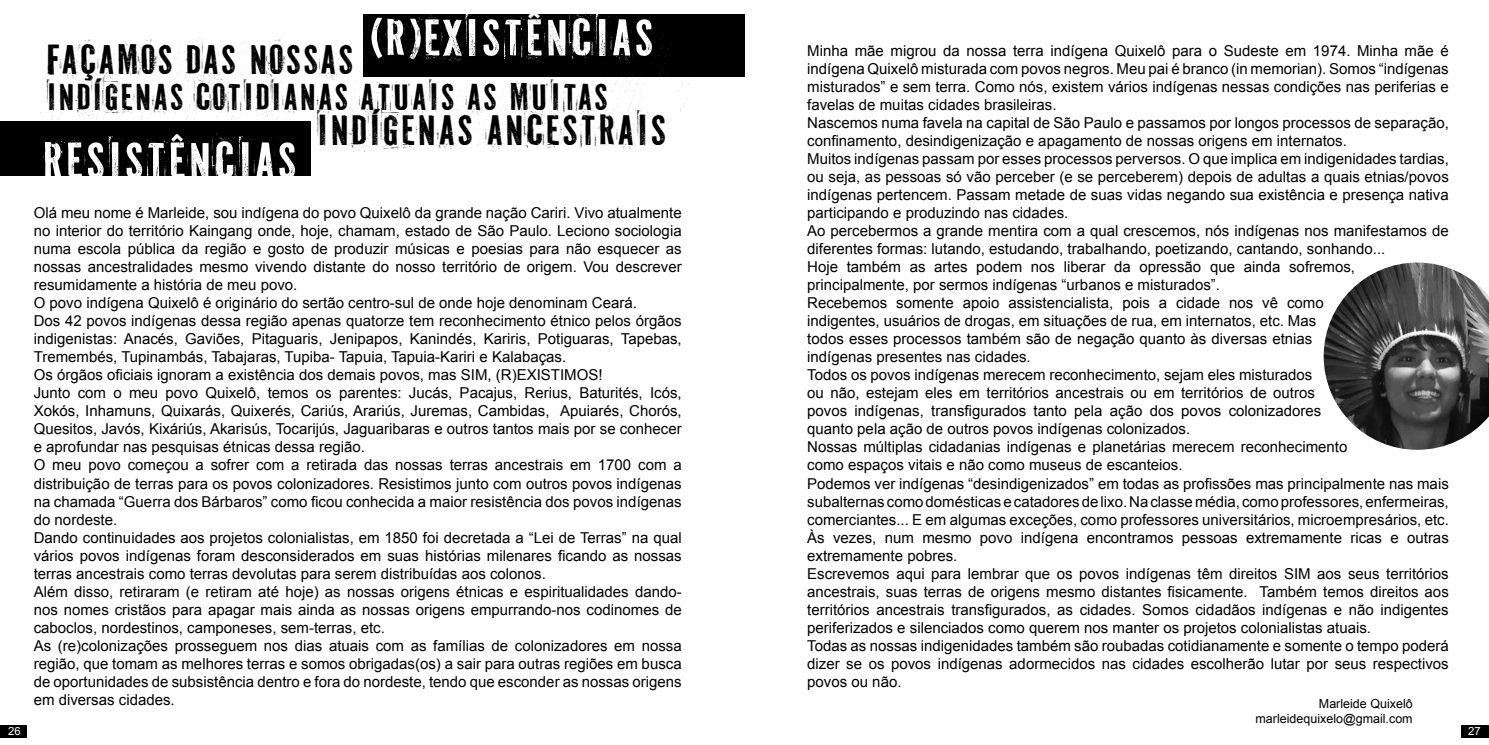
<style>
.page{position:relative;width:1489px;height:745px;background:#fff}
.page>*{position:absolute;margin:0;border:0;box-sizing:border-box;transform-origin:0 0}
.t1{font:49px "PF Fuel Pro";color:#fff}
.t2{font:40.38px "PF Fuel Pro";color:#000}
.t3{font:39.25px "PF Fuel Pro";color:#000}
.t4{font:35.5px "PF Fuel Pro";color:#000}
.t5{font:15px/18px "Arial";color:#000}
.t6{font:12.5px/15px "Arial";color:#000;text-align:right}
.t7{font:11.25px "Arial";color:#fff}
</style>
<div class="page">
<div style="left:0;top:120px;width:310px;height:55px;background:#000"></div>
<div style="left:363px;top:14px;width:381px;height:62px;background:#000"></div>
<img style="left:1323px;top:262px;width:165px;height:187px">
<div style="left:0;top:724px;width:27px;height:12px;background:#000"></div>
<div style="left:1460px;top:724px;width:28px;height:12px;background:#000"></div>
<h3 class="t3" style="left:45px;top:32px;width:611px">FAÇAMOS DAS NOSSAS <sup>(R)EXISTÊNCIAS</sup></h3>
<p class="t5" style="left:807px;top:42px;width:643px">Minha mãe migrou da nossa terra indígena Quixelô para o Sudeste em 1974. Minha mãe é indígena Quixelô misturada com povos negros. Meu pai é branco (in memorian). Somos “indígenas misturados” e sem terra. Como nós, existem vários indígenas nessas condições nas periferias e favelas de muitas cidades brasileiras.<br>Nascemos numa favela na capital de São Paulo e passamos por longos processos de separação, confinamento, desindigenização e apagamento de nossas origens em internatos.<br>Muitos indígenas passam por esses processos perversos. O que implica em indigenidades tardias, ou seja, as pessoas só vão perceber (e se perceberem) depois de adultas a quais etnias/povos indígenas pertencem. Passam metade de suas vidas negando sua existência e presença nativa participando e produzindo nas cidades.<br>Ao percebermos a grande mentira com a qual crescemos, nós indígenas nos manifestamos de diferentes formas: lutando, estudando, trabalhando, poetizando, cantando, sonhando...<br>Hoje também as artes podem nos liberar da opressão que ainda sofremos, principalmente, por sermos indígenas “urbanos e misturados”.<br>Recebemos somente apoio assistencialista, pois a cidade nos vê como<br>indigentes, usuários de drogas, em situações de rua, em internatos, etc. Mas<br>todos esses processos também são de negação quanto às diversas etnias<br>indígenas presentes nas cidades.<br>Todos os povos indígenas merecem reconhecimento, sejam eles misturados<br>ou não, estejam eles em territórios ancestrais ou em territórios de outros<br>povos indígenas, transfigurados tanto pela ação dos povos colonizadores<br>quanto pela ação de outros povos indígenas colonizados.<br>Nossas múltiplas cidadanias indígenas e planetárias merecem reconhecimento<br>como espaços vitais e não como museus de escanteios.<br>Podemos ver indígenas “desindigenizados” em todas as profissões mas principalmente nas mais subalternas como domésticas e catadores de lixo. Na classe média, como professores, enfermeiras, comerciantes... E em algumas exceções, como professores universitários, microempresários, etc.<br>Às vezes, num mesmo povo indígena encontramos pessoas extremamente ricas e outras extremamente pobres.<br>Escrevemos aqui para lembrar que os povos indígenas têm direitos SIM aos seus territórios ancestrais, suas terras de origens mesmo distantes fisicamente. Também temos direitos aos territórios ancestrais transfigurados, as cidades. Somos cidadãos indígenas e não indigentes periferizados e silenciados como querem nos manter os projetos colonialistas atuais.<br>Todas as nossas indigenidades também são roubadas cotidianamente e somente o tempo poderá dizer se os povos indígenas adormecidos nas cidades escolherão lutar por seus respectivos povos ou não.</p>
<h3 class="t4" style="left:45px;top:71px;width:565px">INDÍGENAS COTIDIANAS ATUAIS AS MUITAS</h3>
<h2 class="t2" style="left:315px;top:101px;width:353px">INDÍGENAS ANCESTRAIS</h2>
<h1 class="t1" style="left:41px;top:125px;width:258px">RESISTÊNCIAS</h1>
<p class="t5" style="left:34px;top:204px;width:649px">Olá meu nome é Marleide, sou indígena do povo Quixelô da grande nação Cariri. Vivo atualmente no interior do território Kaingang onde, hoje, chamam, estado de São Paulo. Leciono sociologia numa escola pública da região e gosto de produzir músicas e poesias para não esquecer as nossas ancestralidades mesmo vivendo distante do nosso território de origem. Vou descrever resumidamente a história de meu povo.<br>O povo indígena Quixelô é originário do sertão centro-sul de onde hoje denominam Ceará.<br>Dos 42 povos indígenas dessa região apenas quatorze tem reconhecimento étnico pelos órgãos indigenistas: Anacés, Gaviões, Pitaguaris, Jenipapos, Kanindés, Kariris, Potiguaras, Tapebas, Tremembés, Tupinambás, Tabajaras, Tupiba- Tapuia, Tapuia-Kariri e Kalabaças.<br>Os órgãos oficiais ignoram a existência dos demais povos, mas SIM, (R)EXISTIMOS!<br>Junto com o meu povo Quixelô, temos os parentes: Jucás, Pacajus, Rerius, Baturités, Icós, Xokós, Inhamuns, Quixarás, Quixerés, Cariús, Arariús, Juremas, Cambidas, Apuiarés, Chorós, Quesitos, Javós, Kixáriús, Akarisús, Tocarijús, Jaguaribaras e outros tantos mais por se conhecer e aprofundar nas pesquisas étnicas dessa região.<br>O meu povo começou a sofrer com a retirada das nossas terras ancestrais em 1700 com a distribuição de terras para os povos colonizadores. Resistimos junto com outros povos indígenas na chamada “Guerra dos Bárbaros” como ficou conhecida a maior resistência dos povos indígenas do nordeste.<br>Dando continuidades aos projetos colonialistas, em 1850 foi decretada a “Lei de Terras” na qual vários povos indígenas foram desconsiderados em suas histórias milenares ficando as nossas terras ancestrais como terras devolutas para serem distribuídas aos colonos.<br>Além disso, retiraram (e retiram até hoje) as nossas origens étnicas e espiritualidades dando&shy;nos nomes cristãos para apagar mais ainda as nossas origens empurrando-nos codinomes de caboclos, nordestinos, camponeses, sem-terras, etc.<br>As (re)colonizações prosseguem nos dias atuais com as famílias de colonizadores em nossa região, que tomam as melhores terras e somos obrigadas(os) a sair para outras regiões em busca de oportunidades de subsistência dentro e fora do nordeste, tendo que esconder as nossas origens em diversas cidades.</p>
<p class="t6" style="left:1255px;top:695px;width:159px">Marleide Quixelô marleidequixelo@gmail.com</p>
<p class="t7" style="left:8px;top:723px;width:14px">26</p>
<p class="t7" style="left:1467px;top:723px;width:14px">27</p>
</div>
